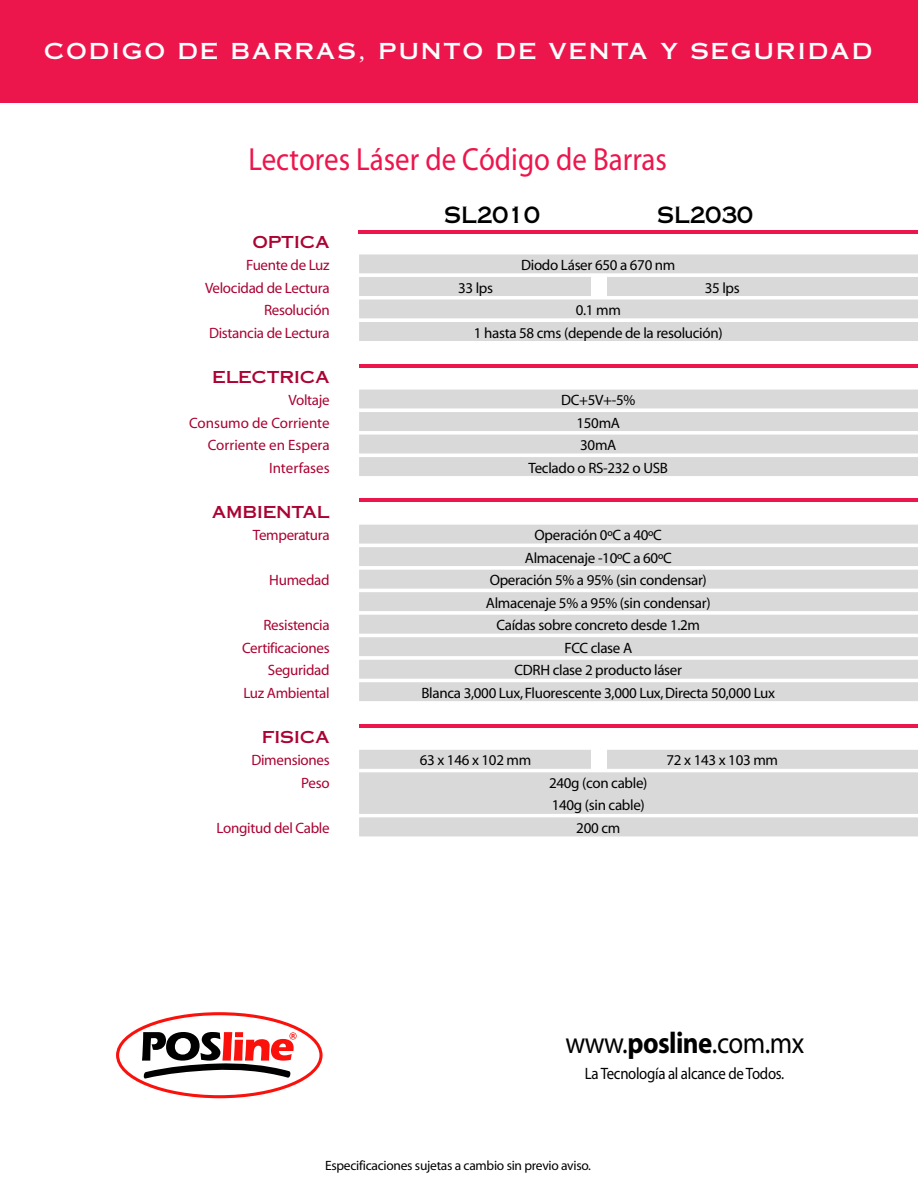
<style>
.page{position:relative;width:918px;height:1188px;background:#fff}
.page>*{position:absolute;margin:0;border:0;box-sizing:border-box;transform-origin:0 0}
.t1{font:32.1px "Myriad";color:#ed164c;scale:.9 1}
.t2{font:30px "Myriad";letter-spacing:-.02em;color:#000;scale:.9 1}
.t3{font:22.5px "Copperplate Thirty One AB";color:#000;scale:.9 1}
.t4{font:22.05px "Copperplate Thirty One AB";letter-spacing:.08em;color:#fff}
.t5{font:16.5px "Copperplate Thirty One AB";letter-spacing:-.02em;color:#ab0333}
.t6{font:16.5px "Myriad";letter-spacing:-.02em;color:#000;scale:.9 1}
.t7{font:15px/22.5px "Myriad";letter-spacing:-.02em;color:#000;text-align:center}
.t8{font:15px/22.5px "Myriad";letter-spacing:-.02em;color:#ab0333;text-align:right}
.t9{font:15px/22.5px "Myriad";color:#ab0333;text-align:right}
.t10{font:13.5px "Myriad";letter-spacing:-.02em;color:#000}
.s1{font-weight:700}
</style>
<div class="page">
<svg style="left:358px;top:230px;width:560px;height:607px"></svg>
<hr style="left:359px;top:230px;width:559px;height:3px;background:#ed164c">
<div style="left:0;top:0;width:918px;height:102px;background:#ed164c"></div>
<hr style="left:359px;top:724px;width:559px;height:3px;background:#ed164c">
<hr style="left:359px;top:364px;width:559px;height:3px;background:#ed164c">
<hr style="left:359px;top:498px;width:559px;height:4px;background:#ed164c">
<div style="left:591px;top:748px;width:16px;height:23px;background:#fff"></div>
<div style="left:591px;top:275px;width:16px;height:23px;background:#fff"></div>
<svg style="left:116px;top:1012px;width:207px;height:86px"></svg>
<svg style="left:142px;top:1032px;width:155px;height:47px"></svg>
<h3 class="t4" style="left:44px;top:38px;width:830px">CODIGO DE BARRAS, PUNTO DE VENTA Y SEGURIDAD</h3>
<h1 class="t1" style="left:249px;top:148px;width:466px">Lectores Láser de Código de Barras</h1>
<p class="t5" style="left:253px;top:232px;width:79px">OPTICA</p>
<p class="t8" style="left:205px;top:255px;width:126px">Fuente de Luz<br>Velocidad de Lectura<br>Resolución<br>Distancia de Lectura</p>
<p class="t5" style="left:212px;top:367px;width:119px">ELECTRICA</p>
<p class="t9" style="left:189px;top:390px;width:142px">Voltaje<br>Consumo de Corriente<br>Corriente en Espera<br>Interfases</p>
<p class="t5" style="left:212px;top:502px;width:119px">AMBIENTAL</p>
<p class="t8" style="left:253px;top:525px;width:78px">Temperatura</p>
<p class="t8" style="left:269px;top:570px;width:62px">Humedad</p>
<p class="t8" style="left:242px;top:615px;width:89px">Resistencia<br>Certificaciones<br>Seguridad<br>Luz Ambiental</p>
<p class="t5" style="left:262px;top:727px;width:70px">FISICA</p>
<p class="t8" style="left:251px;top:750px;width:80px">Dimensiones<br>Peso</p>
<p class="t8" style="left:217px;top:818px;width:115px">Longitud del Cable</p>
<h3 class="t3" style="left:444px;top:202px;width:108px">SL2010</h3>
<h3 class="t3" style="left:657px;top:202px;width:108px">SL2030</h3>
<p class="t7" style="left:521px;top:255px;width:156px">Diodo Láser 650 a 670 nm</p>
<p class="t7" style="left:474px;top:300px;width:250px">0.1 mm<br>1 hasta 58 cms (depende de la resolución)</p>
<p class="t7" style="left:705px;top:278px;width:37px">35 lps</p>
<p class="t7" style="left:458px;top:278px;width:37px">33 lps</p>
<p class="t7" style="left:529px;top:390px;width:141px">DC+5V+-5%<br>150mA<br>30mA<br>Teclado o RS-232 o USB</p>
<p class="t7" style="left:421px;top:525px;width:355px">Operación 0ºC a 40ºC<br>Almacenaje -10ºC a 60ºC<br>Operación 5% a 95% (sin condensar)<br>Almacenaje 5% a 95% (sin condensar)<br>Caídas sobre concreto desde 1.2m<br>FCC clase A<br>CDRH clase 2 producto láser<br>Blanca 3,000 Lux, Fluorescente 3,000 Lux, Directa 50,000 Lux</p>
<p class="t7" style="left:420px;top:751px;width:113px">63 x 146 x 102 mm</p>
<p class="t7" style="left:549px;top:773px;width:100px">240g (con cable)<br>140g (sin cable)<br>200 cm</p>
<p class="t7" style="left:667px;top:750px;width:113px">72 x 143 x 103 mm</p>
<h2 class="t2" style="left:565px;top:1033px;width:267px">www.<span class="s1">posline</span>.com.mx</h2>
<p class="t6" style="left:585px;top:1068px;width:223px">La Tecnología al alcance de Todos.</p>
<p class="t10" style="left:325px;top:1161px;width:267px">Especificaciones sujetas a cambio sin previo aviso.</p>
</div>
